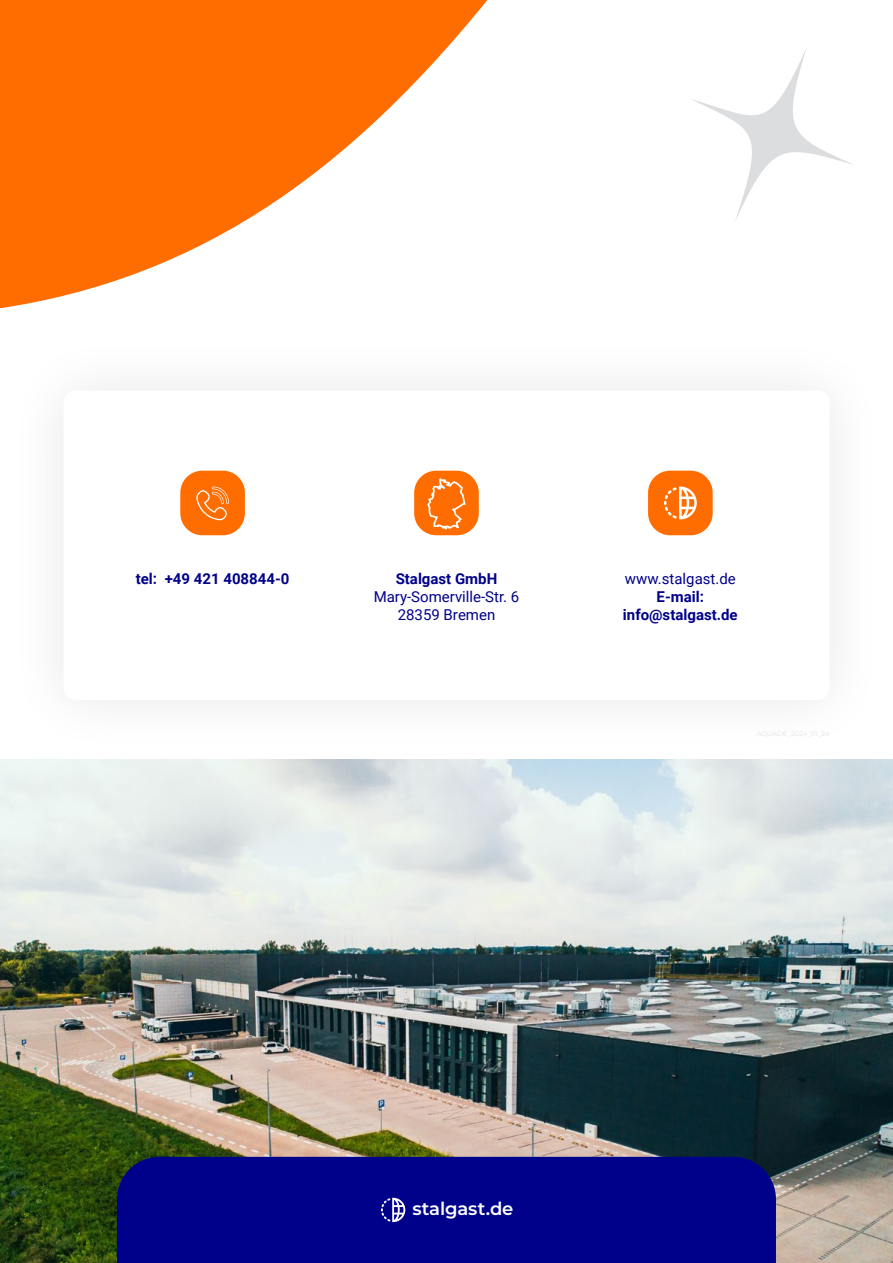
<style>
.page{position:relative;width:893px;height:1263px;background:#fff}
.page>*{position:absolute;margin:0;border:0;box-sizing:border-box;transform-origin:0 0}
.t1{font:600 18px "Montserrat";letter-spacing:-.005em;color:#fff}
.t2{font:700 15px/18px "Roboto";color:#00018a;text-align:center}
.t3{font:15px/18px "Roboto";color:#00018a;text-align:center}
</style>
<div class="page">
<svg style="left:691px;top:49px;width:162px;height:172px"></svg>
<svg style="left:0;top:0;width:488px;height:309px;fill:#ff6d00"></svg>
<div style="left:648px;top:471px;width:65px;height:64px;background:#ff6d00;border-radius:22px"></div>
<svg style="left:664px;top:486px;width:33px;height:33px"></svg>
<div style="left:180px;top:471px;width:65px;height:64px;background:#ff6d00;border-radius:22px"></div>
<svg style="left:196px;top:487px;width:33px;height:33px"></svg>
<div style="left:414px;top:471px;width:65px;height:64px;background:#ff6d00;border-radius:22px"></div>
<svg style="left:427px;top:478px;width:39px;height:51px"></svg>
<img style="left:0;top:759px;width:893px;height:504px">
<div style="left:117px;top:1157px;width:659px;height:106px;background:#00018a"></div>
<svg style="left:381px;top:1198px;width:24px;height:24px"></svg>
<p class="t2" style="left:136px;top:569px;width:155px">tel: +49 421 408844-0</p>
<p class="t2" style="left:396px;top:569px;width:103px">Stalgast GmbH</p>
<p class="t3" style="left:374px;top:587px;width:147px">Mary-Somerville-Str. 6<br>28359 Bremen</p>
<p class="t3" style="left:625px;top:569px;width:112px">www.stalgast.de</p>
<p class="t2" style="left:623px;top:587px;width:116px">E-mail: info@stalgast.de</p>
<p class="t1" style="left:412px;top:1195px;width:103px">stalgast.de</p>
</div>
